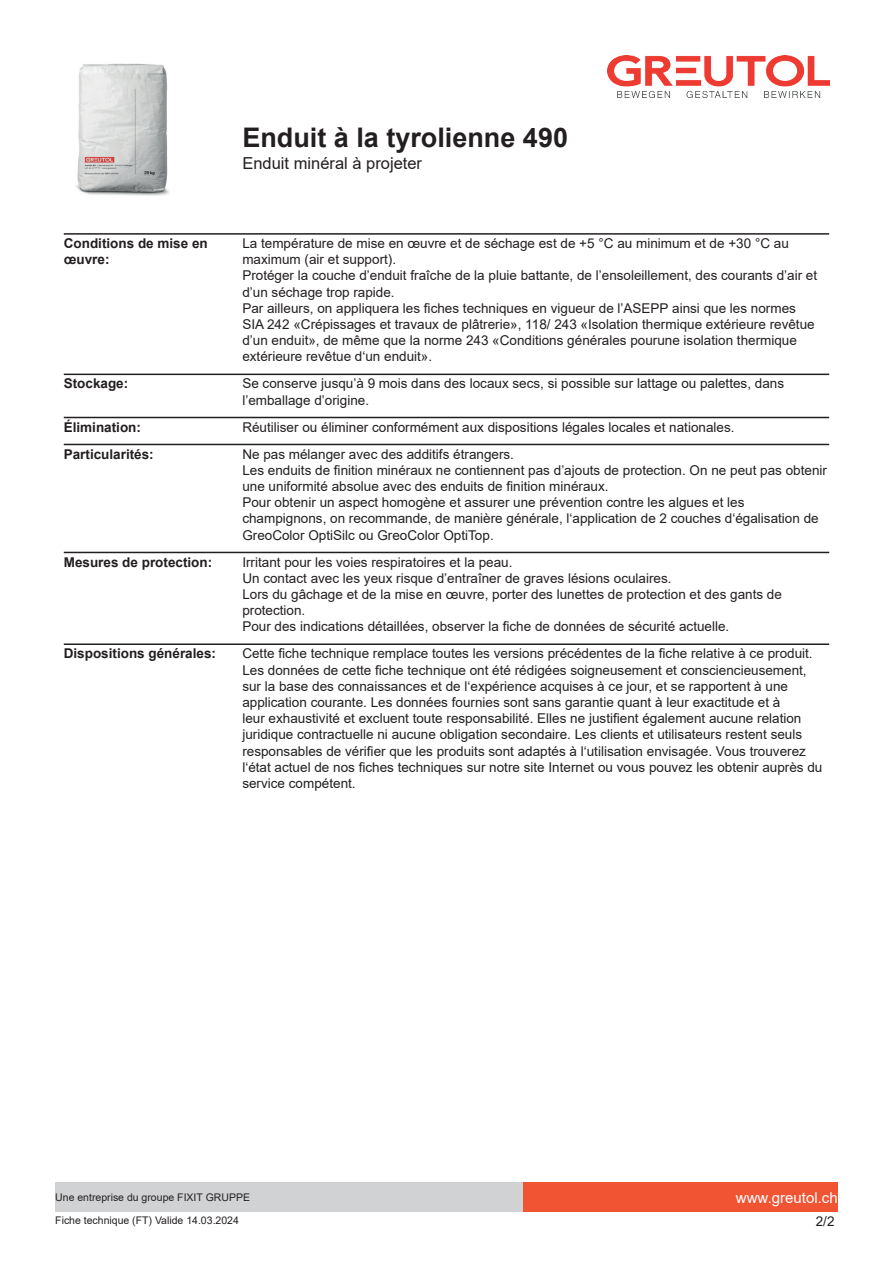
<style>
.page{position:relative;width:893px;height:1263px;background:#fff}
.page>*{position:absolute;margin:0;border:0;box-sizing:border-box;transform-origin:0 0}
.t1{font:700 27px "Arial";color:#231f20}
.t2{font:16.5px "Arial";color:#231f20}
.t3{font:15px "Arial";color:#fff}
.t4{font:13.5px/16.2px "Arial";color:#231f20}
.t5{font:700 13.5px/16.2px "Arial";color:#231f20}
.t6{font:10.5px "Arial";color:#231f20}
</style>
<div class="page">
<img style="left:76px;top:63px;width:93px;height:133px">
<img style="left:607px;top:55px;width:222px;height:43px">
<div style="left:523px;top:1182px;width:315px;height:30px;background:#f05433"></div>
<div style="left:55px;top:1182px;width:468px;height:30px;background:#d1d2d4"></div>
<hr style="left:64px;top:233px;width:765px;height:2px;background:#231f20">
<hr style="left:64px;top:374px;width:765px;height:1px;background:#231f20">
<hr style="left:64px;top:417px;width:765px;height:1px;background:#231f20">
<hr style="left:64px;top:444px;width:765px;height:1px;background:#231f20">
<hr style="left:64px;top:552px;width:765px;height:1px;background:#231f20">
<hr style="left:64px;top:643px;width:765px;height:2px;background:#231f20">
<h1 class="t1" style="left:242px;top:119px;width:327px">Enduit à la tyrolienne 490</h1>
<p class="t2" style="left:242px;top:152px;width:181px">Enduit minéral à projeter</p>
<p class="t5" style="left:64px;top:235px;width:146px">Conditions de mise en œuvre:</p>
<p class="t4" style="left:242px;top:235px;width:576px">La température de mise en œuvre et de séchage est de +5 °C au minimum et de +30 °C au maximum (air et support).<br>Protéger la couche d’enduit fraîche de la pluie battante, de l’ensoleillement, des courants d’air et d’un séchage trop rapide.<br>Par ailleurs, on appliquera les fiches techniques en vigueur de l’ASEPP ainsi que les normes SIA 242 «Crépissages et travaux de plâtrerie», 118/ 243 «Isolation thermique extérieure revêtue d’un enduit», de même que la norme 243 «Conditions générales pourune isolation thermique extérieure revêtue d‘un enduit».</p>
<p class="t5" style="left:64px;top:376px;width:66px">Stockage:</p>
<p class="t4" style="left:242px;top:375px;width:543px">Se conserve jusqu’à 9 mois dans des locaux secs, si possible sur lattage ou palettes, dans l’emballage d’origine.</p>
<p class="t5" style="left:64px;top:419px;width:79px">Élimination:</p>
<p class="t4" style="left:242px;top:419px;width:494px">Réutiliser ou éliminer conformément aux dispositions légales locales et nationales.</p>
<p class="t5" style="left:64px;top:446px;width:92px">Particularités:</p>
<p class="t4" style="left:242px;top:446px;width:586px">Ne pas mélanger avec des additifs étrangers.<br>Les enduits de finition minéraux ne contiennent pas d’ajouts de protection. On ne peut pas obtenir une uniformité absolue avec des enduits de finition minéraux.<br>Pour obtenir un aspect homogène et assurer une prévention contre les algues et les champignons, on recommande, de manière générale, l‘application de 2 couches d‘égalisation de GreoColor OptiSilc ou GreoColor OptiTop.</p>
<p class="t5" style="left:64px;top:554px;width:150px">Mesures de protection:</p>
<p class="t4" style="left:242px;top:554px;width:541px">Irritant pour les voies respiratoires et la peau.<br>Un contact avec les yeux risque d’entraîner de graves lésions oculaires.<br>Lors du gâchage et de la mise en œuvre, porter des lunettes de protection et des gants de protection.<br>Pour des indications détaillées, observer la fiche de données de sécurité actuelle.</p>
<p class="t5" style="left:64px;top:646px;width:154px">Dispositions générales:</p>
<p class="t4" style="left:242px;top:645px;width:582px">Cette fiche technique remplace toutes les versions précédentes de la fiche relative à ce produit.<br>Les données de cette fiche technique ont été rédigées soigneusement et consciencieusement, sur la base des connaissances et de l‘expérience acquises à ce jour, et se rapportent à une application courante. Les données fournies sont sans garantie quant à leur exactitude et à<br>leur exhaustivité et excluent toute responsabilité. Elles ne justifient également aucune relation juridique contractuelle ni aucune obligation secondaire. Les clients et utilisateurs restent seuls responsables de vérifier que les produits sont adaptés à l‘utilisation envisagée. Vous trouverez l‘état actuel de nos fiches techniques sur notre site Internet ou vous pouvez les obtenir auprès du service compétent.</p>
<p class="t6" style="left:55px;top:1190px;width:196px">Une entreprise du groupe FIXIT GRUPPE</p>
<p class="t3" style="left:736px;top:1187px;width:103px">www.greutol.ch</p>
<p class="t6" style="left:55px;top:1213px;width:185px">Fiche technique (FT) Valide 14.03.2024</p>
<p class="t4" style="left:816px;top:1213px;width:20px">2/2</p>
</div>
